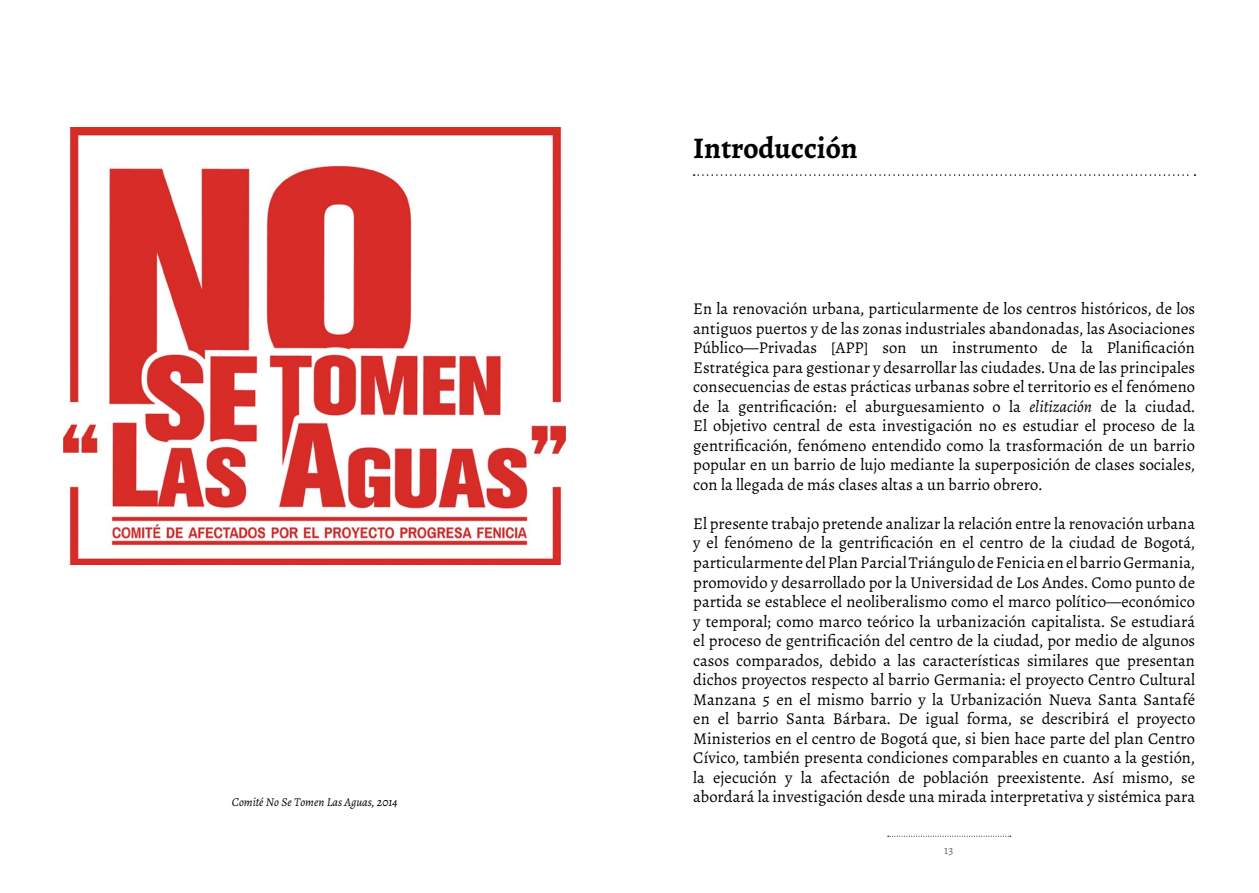
<style>
.page{position:relative;width:1259px;height:893px;background:#fff}
.page>*{position:absolute;margin:0;border:0;box-sizing:border-box;transform-origin:0 0}
.t1{font:700 30px "Alegreya";color:#000}
.t2{font:16.5px/19.5px "Alegreya";color:#000;text-align:justify}
.t3{font:italic 12px "Alegreya";color:#000}
.t4{font:12px "Alegreya";color:#6d6e71}
.s1{font-style:italic}
</style>
<div class="page">
<svg style="left:887px;top:836px;width:123px;height:1px"></svg>
<svg style="left:693px;top:174px;width:502px;height:2px"></svg>
<img style="left:64px;top:128px;width:502px;height:436px">
<p class="t3" style="left:232px;top:795px;width:167px">Comité No Se Tomen Las Aguas, 2014</p>
<h1 class="t1" style="left:693px;top:129px;width:166px">Introducción</h1>
<p class="t2" style="left:693px;top:299px;width:503px">En la renovación urbana, particularmente de los centros históricos, de los antiguos puertos y de las zonas industriales abandonadas, las Asociaciones Público—Privadas [APP] son un instrumento de la Planificación Estratégica para gestionar y desarrollar las ciudades. Una de las principales consecuencias de estas prácticas urbanas sobre el territorio es el fenómeno de la gentrificación: el aburguesamiento o la <span class="s1">elitización</span> de la ciudad.<br>El objetivo central de esta investigación no es estudiar el proceso de la gentrificación, fenómeno entendido como la trasformación de un barrio popular en un barrio de lujo mediante la superposición de clases sociales, con la llegada de más clases altas a un barrio obrero.</p>
<p class="t2" style="left:693px;top:514px;width:503px">El presente trabajo pretende analizar la relación entre la renovación urbana y el fenómeno de la gentrificación en el centro de la ciudad de Bogotá, particularmente del Plan Parcial Triángulo de Fenicia en el barrio Germania, promovido y desarrollado por la Universidad de Los Andes. Como punto de partida se establece el neoliberalismo como el marco político—económico y temporal; como marco teórico la urbanización capitalista. Se estudiará el proceso de gentrificación del centro de la ciudad, por medio de algunos casos comparados, debido a las características similares que presentan dichos proyectos respecto al barrio Germania: el proyecto Centro Cultural Manzana 5 en el mismo barrio y la Urbanización Nueva Santa Santafé en el barrio Santa Bárbara. De igual forma, se describirá el proyecto Ministerios en el centro de Bogotá que, si bien hace parte del plan Centro Cívico, también presenta condiciones comparables en cuanto a la gestión, la ejecución y la afectación de población preexistente. Así mismo, se abordará la investigación desde una mirada interpretativa y sistémica para</p>
<p class="t4" style="left:944px;top:843px;width:11px">13</p>
</div>
